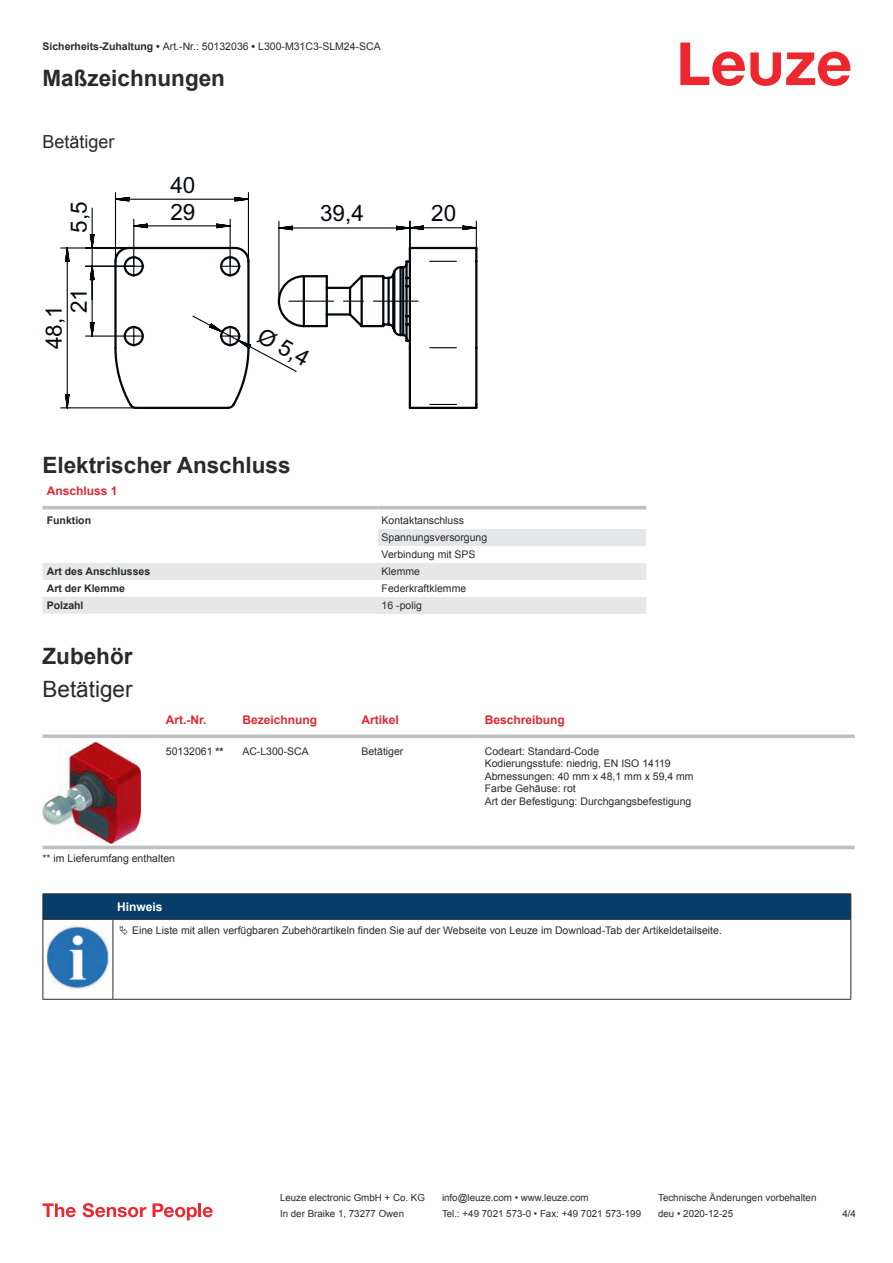
<style>
.page{position:relative;width:893px;height:1263px;background:#fff}
.page>*{position:absolute;margin:0;border:0;box-sizing:border-box;transform-origin:0 0}
.t1{font:700 22.5px "Arial";color:#2b292a}
.t2{font:22.5px/25px "Arial";color:#03080e}
.t3{font:22.5px "Arial";color:#2b292a}
.t4{font:18px "Arial";color:#2b292a}
.t5{font:700 12px "Arial";color:#db2a30}
.t6{font:700 12px "Arial";color:#fff}
.t7{font:10.5px/12.6px "Arial";color:#2b292a}
.t8{font:700 10.5px "Arial";color:#2b292a}
.t9{font:9.75px "Arial";color:#2b292a}
.s1{font-weight:700}
</style>
<div class="page">
<svg style="left:680px;top:43px;width:170px;height:43px"></svg>
<svg style="left:43px;top:509px;width:603px;height:1px"></svg>
<hr style="left:43px;top:506px;width:335px;height:3px;background:#bdbfc1">
<hr style="left:378px;top:506px;width:268px;height:3px;background:#bdbfc1">
<svg style="left:43px;top:563px;width:335px;height:51px"></svg>
<div style="left:378px;top:529px;width:268px;height:17px;background:#e6e7e9"></div>
<div style="left:378px;top:563px;width:268px;height:17px;background:#e6e7e9"></div>
<div style="left:378px;top:597px;width:268px;height:17px;background:#e6e7e9"></div>
<svg style="left:43px;top:769px;width:812px;height:81px"></svg>
<svg style="left:43px;top:734px;width:114px;height:4px"></svg>
<svg style="left:157px;top:734px;width:77px;height:4px"></svg>
<svg style="left:234px;top:734px;width:119px;height:4px"></svg>
<svg style="left:353px;top:734px;width:123px;height:4px"></svg>
<svg style="left:476px;top:734px;width:379px;height:4px;fill:#bdbfc1"></svg>
<hr style="left:43px;top:846px;width:114px;height:3px;background:#bdbfc1">
<hr style="left:157px;top:846px;width:77px;height:3px;background:#bdbfc1">
<hr style="left:234px;top:846px;width:119px;height:3px;background:#bdbfc1">
<hr style="left:353px;top:846px;width:123px;height:3px;background:#bdbfc1">
<hr style="left:476px;top:846px;width:379px;height:3px;background:#bdbfc1">
<img style="left:43px;top:742px;width:97px;height:101px">
<svg style="left:44px;top:920px;width:806px;height:79px"></svg>
<hr style="left:43px;top:893px;width:70px;height:1px;background:#2b292a">
<hr style="left:43px;top:919px;width:70px;height:1px;background:#2b292a">
<hr style="left:113px;top:893px;width:738px;height:1px;background:#2b292a">
<div style="left:43px;top:894px;width:808px;height:25px;background:#063d69"></div>
<hr style="left:113px;top:919px;width:738px;height:1px;background:#2b292a">
<hr style="left:43px;top:920px;width:1px;height:75px;background:#2b292a">
<hr style="left:113px;top:920px;width:1px;height:75px;background:#2b292a">
<hr style="left:850px;top:920px;width:1px;height:75px;background:#2b292a">
<hr style="left:43px;top:999px;width:70px;height:1px;background:#2b292a">
<hr style="left:113px;top:999px;width:738px;height:1px;background:#2b292a">
<img style="left:47px;top:926px;width:61px;height:62px">
<div style="left:115px;top:920px;width:734px;height:20px;background:#fff"></div>
<svg style="left:43px;top:1203px;width:33px;height:14px"></svg>
<svg style="left:83px;top:1203px;width:63px;height:14px"></svg>
<svg style="left:153px;top:1203px;width:44px;height:17px"></svg>
<hr style="left:198px;top:1203px;width:3px;height:14px;background:#ed272d">
<svg style="left:203px;top:1207px;width:10px;height:10px"></svg>
<svg style="left:60px;top:192px;width:189px;height:217px"></svg>
<svg style="left:123px;top:220px;width:354px;height:186px"></svg>
<p class="t7" style="left:43px;top:41px;width:340px"><span class="s1">Sicherheits-Zuhaltung •</span> Art.-Nr.: 50132036 <span class="s1">•</span> L300-M31C3-SLM24-SCA</p>
<h1 class="t1" style="left:43px;top:70px;width:184px">Maßzeichnungen</h1>
<h2 class="t4" style="left:43px;top:135px;width:74px">Betätiger</h2>
<h1 class="t2" style="left:170px;top:173px;width:27px">40</h1>
<h1 class="t2" style="left:68px;top:233px;width:33px;rotate:-90deg">5,5</h1>
<h1 class="t2" style="left:170px;top:201px;width:27px">29</h1>
<h1 class="t2" style="left:43px;top:313px;width:27px;text-indent:-36px;rotate:-90deg">48,1<br>21</h1>
<h1 class="t2" style="left:320px;top:202px;width:45px">39,4</h1>
<h1 class="t2" style="left:431px;top:202px;width:27px">20</h1>
<h1 class="t2" style="left:265px;top:324px;width:57px;rotate:29deg">Ø 5,4</h1>
<h1 class="t1" style="left:43px;top:457px;width:250px">Elektrischer Anschluss</h1>
<p class="t5" style="left:47px;top:486px;width:72px">Anschluss 1</p>
<p class="t8" style="left:47px;top:517px;width:46px">Funktion</p>
<p class="t7" style="left:382px;top:513px;width:107px;line-height:17px">Kontaktanschluss<br>Spannungsversorgung<br>Verbindung mit SPS</p>
<p class="t8" style="left:47px;top:567px;width:105px">Art des Anschlusses</p>
<p class="t7" style="left:382px;top:566px;width:40px">Klemme</p>
<p class="t8" style="left:47px;top:584px;width:80px">Art der Klemme</p>
<p class="t7" style="left:382px;top:583px;width:86px">Federkraftklemme</p>
<p class="t8" style="left:47px;top:601px;width:38px">Polzahl</p>
<p class="t7" style="left:382px;top:600px;width:42px">16 -polig</p>
<h1 class="t1" style="left:43px;top:647px;width:92px">Zubehör</h1>
<h1 class="t3" style="left:43px;top:681px;width:92px">Betätiger</h1>
<p class="t5" style="left:166px;top:715px;width:42px">Art.-Nr.</p>
<p class="t5" style="left:242px;top:715px;width:76px">Bezeichnung</p>
<p class="t5" style="left:361px;top:715px;width:39px">Artikel</p>
<p class="t5" style="left:485px;top:715px;width:82px">Beschreibung</p>
<p class="t7" style="left:166px;top:745px;width:59px">50132061 <span class="s1">**</span></p>
<p class="t7" style="left:242px;top:745px;width:68px">AC-L300-SCA</p>
<p class="t7" style="left:361px;top:745px;width:44px">Betätiger</p>
<p class="t7" style="left:485px;top:745px;width:210px">Codeart: Standard-Code<br>Kodierungsstufe: niedrig, EN ISO 14119<br>Abmessungen: 40 mm x 48,1 mm x 59,4 mm Farbe Gehäuse: rot<br>Art der Befestigung: Durchgangsbefestigung</p>
<p class="t7" style="left:43px;top:852px;width:134px">** im Lieferumfang enthalten</p>
<p class="t6" style="left:117px;top:902px;width:47px">Hinweis</p>
<p class="t7" style="left:132px;top:925px;width:591px">Eine Liste mit allen verfügbaren Zubehörartikeln finden Sie auf der Webseite von Leuze im Download-Tab der Artikeldetailseite.</p>
<p class="t9" style="left:280px;top:1194px;width:146px">Leuze electronic GmbH + Co. KG</p>
<p class="t9" style="left:442px;top:1194px;width:148px">info@leuze.com • www.leuze.com</p>
<p class="t9" style="left:658px;top:1194px;width:160px">Technische Änderungen vorbehalten</p>
<p class="t9" style="left:280px;top:1210px;width:126px">In der Braike 1, 73277 Owen</p>
<p class="t9" style="left:442px;top:1210px;width:201px">Tel.: +49 7021 573-0 • Fax: +49 7021 573-199</p>
<p class="t9" style="left:658px;top:1210px;width:76px">deu • 2020-12-25</p>
<p class="t9" style="left:842px;top:1210px;width:15px">4 /4</p>
</div>
